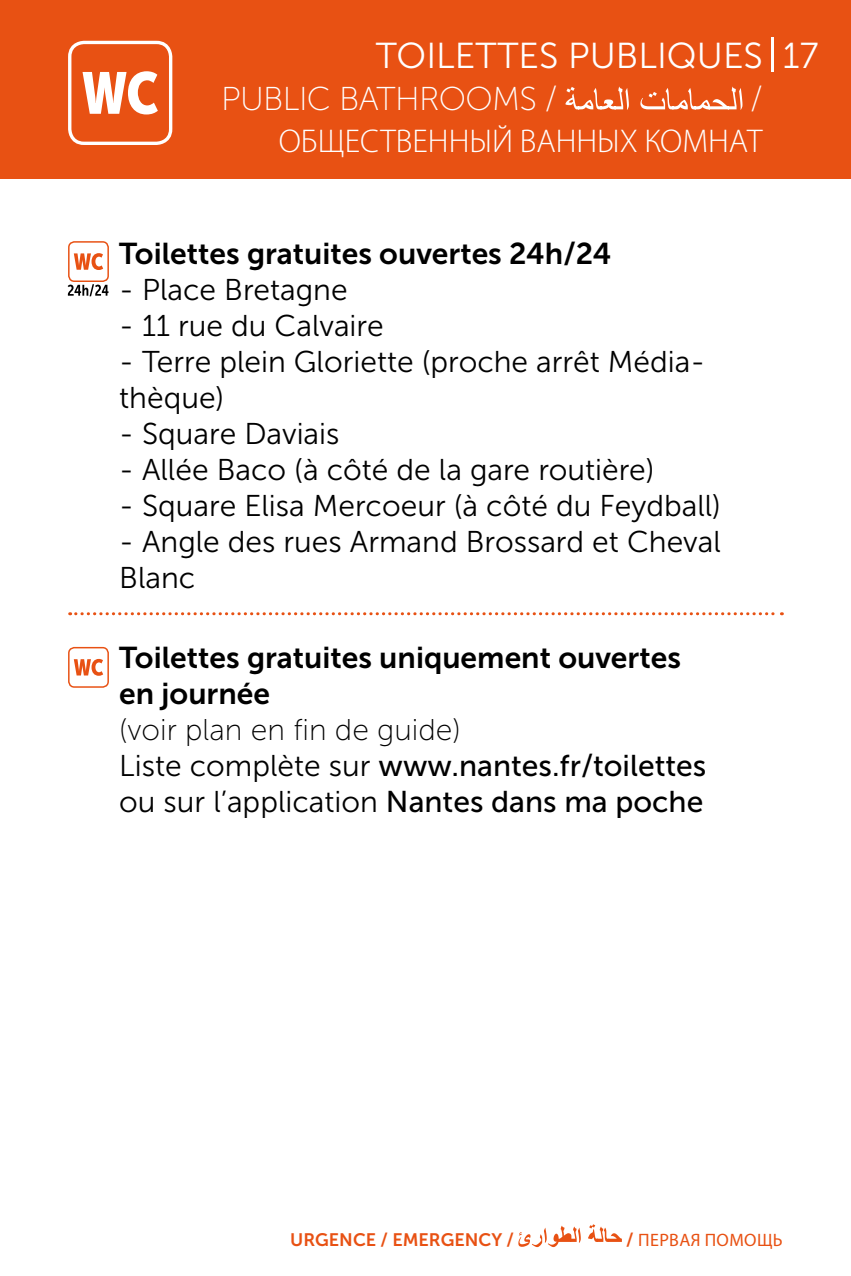
<style>
.page{position:relative;width:851px;height:1276px;background:#fff}
.page>*{position:absolute;margin:0;border:0;box-sizing:border-box;transform-origin:0 0}
.t1{font:36px "Museo Sans 300";color:#fff}
.t2{font:300 33px "Myriad Pro";color:#fff}
.t3{font:33px "Museo Sans 100";letter-spacing:-.02em;color:#fff}
.t4{font:30px/36px "Museo Sans 300";color:#000}
.t5{font:30px/36px "Museo Sans 700";color:#000}
.t6{font:30px "Museo Sans 500";color:#000}
.t7{font:30px "Museo Sans 100";color:#000}
.t8{font:18px "Museo Sans 700";color:#e85113}
.t9{font:18px "Myriad Pro";letter-spacing:.02em;color:#e85113}
.s1{font-family:"Museo Sans 300"}
.s2{font-family:"Museo Sans 500"}
.s3{font-family:"Museo Sans 700"}
</style>
<div class="page">
<div style="left:0;top:0;width:850px;height:179px;background:#e85113"></div>
<hr style="left:771px;top:37px;width:3px;height:34px;background:#fff">
<svg style="left:518px;top:1225px;width:62px;height:22px"></svg>
<svg style="left:588px;top:1224px;width:33px;height:18px"></svg>
<svg style="left:565px;top:87px;width:177px;height:23px"></svg>
<div style="left:68px;top:41px;width:104px;height:104px;border:3px solid #fff;border-radius:14px"></div>
<svg style="left:82px;top:71px;width:76px;height:43px"></svg>
<div style="left:68px;top:647px;width:41px;height:41px;border:1px solid #e85113;border-radius:6px"></div>
<svg style="left:74px;top:659px;width:29px;height:17px"></svg>
<div style="left:68px;top:241px;width:41px;height:41px;border:1px solid #e85113;border-radius:6px"></div>
<svg style="left:74px;top:253px;width:29px;height:17px"></svg>
<svg style="left:68px;top:284px;width:40px;height:12px"></svg>
<svg style="left:70px;top:612px;width:712px;height:3px"></svg>
<p class="t1" style="left:376px;top:36px;width:388px">TOILETTES PUBLIQUES</p>
<p class="t3" style="left:221px;top:81px;width:338px">PUBLIC BATHROOMS /</p>
<p class="t3" style="left:750px;top:81px;width:14px">/</p>
<p class="t2" style="left:279px;top:123px;width:485px">ОБЩЕСТВЕННЫЙ ВАННЫХ КОМНАТ</p>
<p class="t1" style="left:782px;top:36px;width:37px">17</p>
<p class="t5" style="left:119px;top:235px;width:493px">Toilettes gratuites ouvertes 24h/24</p>
<p class="t4" style="left:119px;top:271px;width:230px">- Place Bretagne</p>
<p class="t4" style="left:119px;top:307px;width:266px">- 11 rue du Calvaire</p>
<p class="t4" style="left:119px;top:343px;width:587px">- Terre plein Gloriette (proche arrêt Média&shy;thèque)</p>
<p class="t4" style="left:119px;top:415px;width:222px">- Square Daviais</p>
<p class="t4" style="left:119px;top:451px;width:536px">- Allée Baco (à côté de la gare routière)</p>
<p class="t4" style="left:119px;top:487px;width:603px">- Square Elisa Mercoeur (à côté du Feydball)</p>
<p class="t4" style="left:119px;top:523px;width:603px">- Angle des rues Armand Brossard et Cheval<br>Blanc</p>
<p class="t5" style="left:119px;top:640px;width:563px">Toilettes gratuites uniquement ouvertes en journée</p>
<p class="t7" style="left:119px;top:714px;width:343px">(voir plan en fin de guide)</p>
<p class="t6" style="left:119px;top:749px;width:588px"><span class="s1">Liste complète sur</span> www.nantes.fr/toilettes</p>
<p class="t4" style="left:119px;top:784px;width:585px">ou sur l’application <span class="s2">Nantes dans ma poche</span></p>
<p class="t8" style="left:290px;top:1229px;width:225px">URGENCE / EMERGENCY /</p>
<p class="t9" style="left:626px;top:1229px;width:158px"><span class="s3">/</span> ПЕРВАЯ ПОМОЩЬ</p>
</div>
